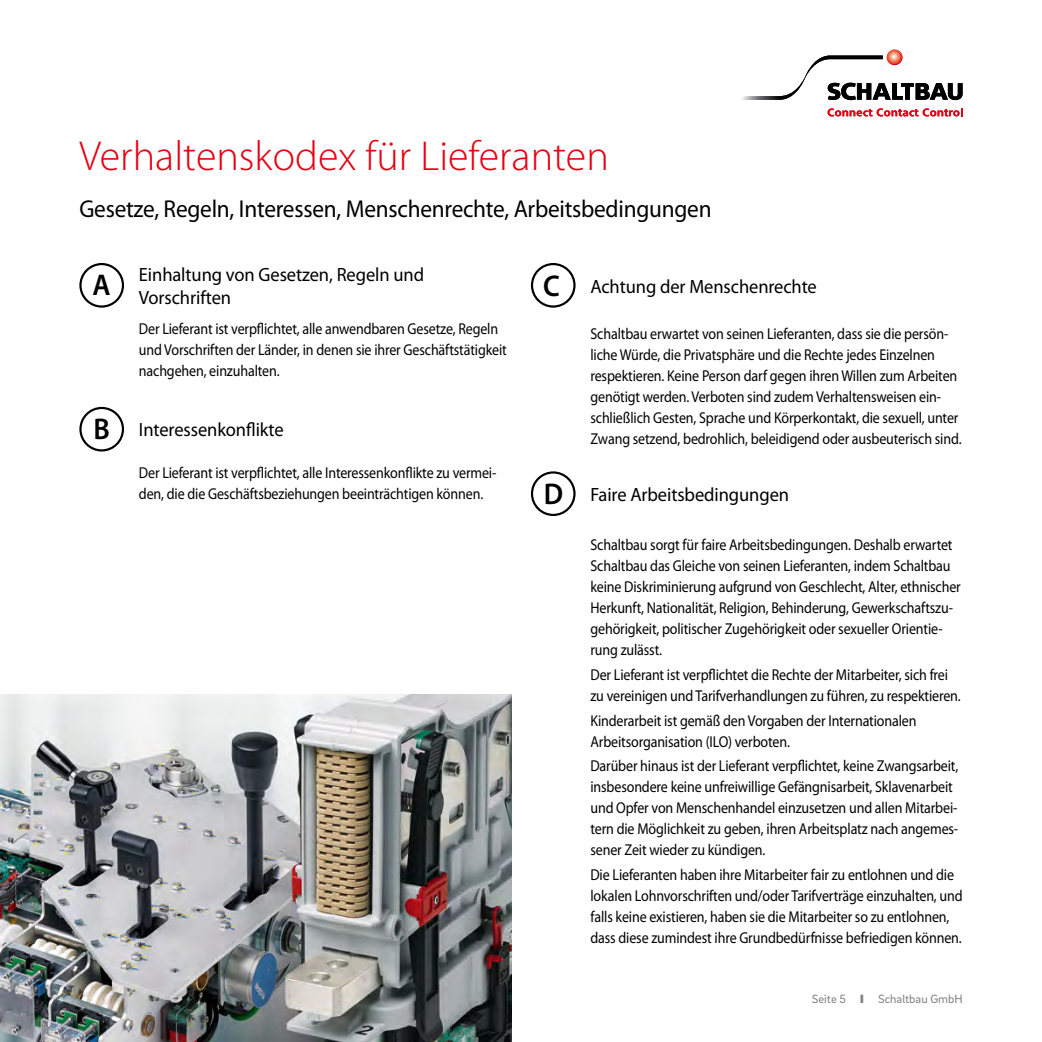
<style>
.page{position:relative;width:1042px;height:1042px;background:#fff}
.page>*{position:absolute;margin:0;border:0;box-sizing:border-box;transform-origin:0 0}
.t1{font:300 42px "Myriad Pro";color:#e60012}
.t2{font:600 30.1px "Myriad Pro";color:#000;scale:.95 1}
.t3{font:24.5px "Myriad Pro";letter-spacing:-.01em;color:#000;scale:.95 1}
.t4{font:19.25px/23.1px "Myriad Pro";letter-spacing:-.005em;color:#000;scale:.96 1}
.t5{font:15.75px/21px "Myriad Pro";letter-spacing:-.01em;color:#000;scale:.89 1}
.t6{font:12.25px "Brix Sans";color:#818084}
.s1{font-weight:600;font-size:30.1px}
</style>
<div class="page">
<svg style="left:887px;top:50px;width:15px;height:15px"></svg>
<svg style="left:741px;top:56px;width:221px;height:44px"></svg>
<svg style="left:827px;top:108px;width:135px;height:8px"></svg>
<img style="left:0;top:694px;width:511px;height:348px">
<div style="left:79px;top:263px;width:45px;height:45px;border:2px solid #000;border-radius:50%"></div>
<div style="left:531px;top:263px;width:44px;height:45px;border:2px solid #000;border-radius:50%"></div>
<div style="left:79px;top:407px;width:45px;height:44px;border:2px solid #000;border-radius:50%"></div>
<div style="left:531px;top:471px;width:44px;height:45px;border:2px solid #000;border-radius:50%"></div>
<h1 class="t1" style="left:79px;top:133px;width:531px">Verhaltenskodex für Lieferanten</h1>
<h3 class="t3" style="left:79px;top:193px;width:667px">Gesetze, Regeln, Interessen, Menschenrechte, Arbeitsbedingungen</h3>
<h2 class="t2" style="left:93px;top:266px;width:21px">A</h2>
<p class="t4" style="left:139px;top:263px;width:299px">Einhaltung von Gesetzen, Regeln und<br>Vorschriften</p>
<p class="t4" style="left:543px;top:274px;width:287px"><span class="s1">C</span> Achtung der Menschenrechte</p>
<p class="t5" style="left:139px;top:318px;width:415px">Der Lieferant ist verpflichtet, alle anwendbaren Gesetze, Regeln und Vorschriften der Länder, in denen sie ihrer Geschäftstätigkeit nachgehen, einzuhalten.</p>
<p class="t5" style="left:590px;top:323px;width:418px">Schaltbau erwartet von seinen Lieferanten, dass sie die persön&shy;liche Würde, die Privatsphäre und die Rechte jedes Einzelnen respektieren. Keine Person darf gegen ihren Willen zum Arbeiten genötigt werden. Verboten sind zudem Verhaltensweisen ein&shy;schließlich Gesten, Sprache und Körperkontakt, die sexuell, unter Zwang setzend, bedrohlich, beleidigend oder ausbeuterisch sind.</p>
<p class="t5" style="left:139px;top:462px;width:403px">Der Lieferant ist verpflichtet, alle Interessenkonflikte zu vermei&shy;den, die die Geschäftsbeziehungen beeinträchtigen können.</p>
<p class="t5" style="left:590px;top:534px;width:418px">Schaltbau sorgt für faire Arbeitsbedingungen. Deshalb erwartet Schaltbau das Gleiche von seinen Lieferanten, indem Schaltbau keine Diskriminierung aufgrund von Geschlecht, Alter, ethnischer Herkunft, Nationalität, Religion, Behinderung, Gewerkschaftszu&shy;gehörigkeit, politischer Zugehörigkeit oder sexueller Orientie&shy;rung zulässt.</p>
<p class="t5" style="left:590px;top:664px;width:418px">Der Lieferant ist verpflichtet die Rechte der Mitarbeiter, sich frei zu vereinigen und Tarifverhandlungen zu führen, zu respektieren.</p>
<p class="t5" style="left:590px;top:709px;width:368px">Kinderarbeit ist gemäß den Vorgaben der Internationalen<br>Arbeitsorganisation (ILO) verboten.</p>
<p class="t5" style="left:590px;top:755px;width:415px">Darüber hinaus ist der Lieferant verpflichtet, keine Zwangsarbeit, insbesondere keine unfreiwillige Gefängnisarbeit, Sklavenarbeit und Opfer von Menschenhandel einzusetzen und allen Mitarbei&shy;tern die Möglichkeit zu geben, ihren Arbeitsplatz nach angemes&shy;sener Zeit wieder zu kündigen.</p>
<p class="t5" style="left:590px;top:864px;width:420px">Die Lieferanten haben ihre Mitarbeiter fair zu entlohnen und die lokalen Lohnvorschriften und/oder Tarifverträge einzuhalten, und falls keine existieren, haben sie die Mitarbeiter so zu entlohnen, dass diese zumindest ihre Grundbedürfnisse befriedigen können.</p>
<p class="t4" style="left:93px;top:418px;width:200px"><span class="s1">B</span> Interessenkonflikte</p>
<p class="t4" style="left:544px;top:482px;width:257px"><span class="s1">D</span> Faire Arbeitsbedingungen</p>
<p class="t6" style="left:812px;top:990px;width:152px">Seite 5 I Schaltbau GmbH</p>
</div>
